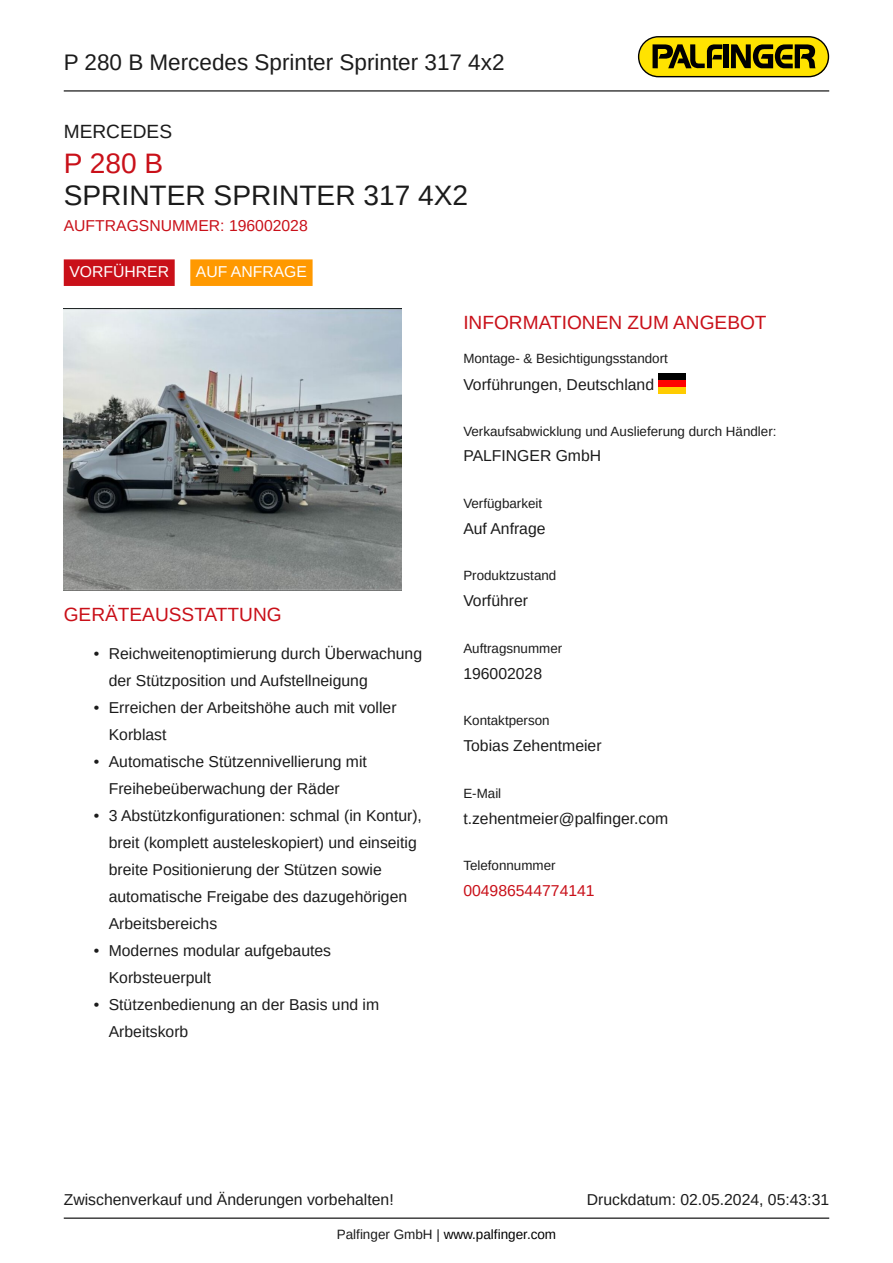
<style>
.page{position:relative;width:893px;height:1263px;background:#fff}
.page>*{position:absolute;margin:0;border:0;box-sizing:border-box;transform-origin:0 0}
.t1{font:28.2px "Arimo";color:#1b1b1b}
.t2{font:28.2px "Arimo";color:#c91019}
.t3{font:22.5px "Arimo";color:#1b1b1b}
.t4{font:19.2px "Arimo";color:#c91019}
.t5{font:19.2px "Arimo";color:#1b1b1b}
.t6{font:15.75px/27px "Arimo";color:#1b1b1b}
.t7{font:15.75px "Arimo";color:#c91019}
.t8{font:15.75px "Arimo";color:#fff}
.t9{font:13.5px "Arimo";color:#000}
.t10{font:13.35px "Arimo";color:#1b1b1b}
.s1{color:#1b1b1b}
</style>
<div class="page">
<hr style="left:64px;top:90px;width:765px;height:1px;background:#000">
<hr style="left:64px;top:1217px;width:765px;height:2px;background:#000">
<svg style="left:638px;top:36px;width:191px;height:41px;background:#a3930b"></svg>
<div style="left:64px;top:259px;width:111px;height:27px;background:#c91019"></div>
<div style="left:190px;top:259px;width:123px;height:27px;background:#f90"></div>
<img style="left:64px;top:309px;width:337px;height:281px">
<div style="left:658px;top:387px;width:27px;height:6px;background:#fc0"></div>
<div style="left:658px;top:373px;width:27px;height:7px;background:#000"></div>
<div style="left:658px;top:380px;width:27px;height:7px;background:#f00"></div>
<h2 class="t3" style="left:64px;top:51px;width:442px">P 280 B Mercedes Sprinter Sprinter 317 4x2</h2>
<p class="t5" style="left:64px;top:122px;width:110px">MERCEDES</p>
<h1 class="t2" style="left:64px;top:149px;width:101px">P 280 B</h1>
<h1 class="t1" style="left:64px;top:182px;width:406px">SPRINTER SPRINTER 317 4X2</h1>
<p class="t7" style="left:64px;top:218px;width:246px">AUFTRAGSNUMMER: 196002028</p>
<p class="t8" style="left:69px;top:264px;width:101px">VORFÜHRER</p>
<p class="t8" style="left:196px;top:264px;width:113px">AUF ANFRAGE</p>
<p class="t4" style="left:64px;top:605px;width:219px">GERÄTEAUSSTATTUNG</p>
<p class="t6" style="left:109px;top:640px;width:315px;text-indent:-15px">• Reichweitenoptimierung durch Überwachung der Stützposition und Aufstellneigung</p>
<p class="t6" style="left:109px;top:694px;width:289px;text-indent:-15px">• Erreichen der Arbeitshöhe auch mit voller<br>Korblast</p>
<p class="t6" style="left:109px;top:748px;width:260px;text-indent:-15px">• Automatische Stützennivellierung mit<br>Freihebeüberwachung der Räder</p>
<p class="t6" style="left:109px;top:802px;width:315px;text-indent:-15px">• 3 Abstützkonfigurationen: schmal (in Kontur), breit (komplett austeleskopiert) und einseitig breite Positionierung der Stützen sowie automatische Freigabe des dazugehörigen Arbeitsbereichs</p>
<p class="t6" style="left:109px;top:937px;width:224px;text-indent:-15px">• Modernes modular aufgebautes<br>Korbsteuerpult</p>
<p class="t6" style="left:109px;top:991px;width:272px;text-indent:-15px">• Stützenbedienung an der Basis und im<br>Arbeitskorb</p>
<p class="t4" style="left:463px;top:313px;width:305px">INFORMATIONEN ZUM ANGEBOT</p>
<p class="t10" style="left:463px;top:352px;width:206px">Montage- &amp; Besichtigungsstandort</p>
<p class="t6" style="left:463px;top:372px;width:192px">Vorführungen, Deutschland</p>
<p class="t10" style="left:463px;top:424px;width:315px">Verkaufsabwicklung und Auslieferung durch Händler:</p>
<p class="t6" style="left:463px;top:443px;width:139px">PALFINGER GmbH</p>
<p class="t10" style="left:463px;top:497px;width:80px">Verfügbarkeit</p>
<p class="t6" style="left:463px;top:515px;width:84px">Auf Anfrage</p>
<p class="t10" style="left:463px;top:569px;width:94px">Produktzustand</p>
<p class="t6" style="left:463px;top:588px;width:66px">Vorführer</p>
<p class="t10" style="left:463px;top:642px;width:100px">Auftragsnummer</p>
<p class="t6" style="left:463px;top:660px;width:80px">196002028</p>
<p class="t10" style="left:463px;top:714px;width:88px">Kontaktperson</p>
<p class="t6" style="left:463px;top:733px;width:140px">Tobias Zehentmeier</p>
<p class="t10" style="left:463px;top:787px;width:39px">E-Mail</p>
<p class="t6" style="left:463px;top:805px;width:206px">t.zehentmeier@palfinger.com</p>
<p class="t10" style="left:463px;top:859px;width:94px">Telefonnummer</p>
<p class="t7" style="left:463px;top:883px;width:133px">004986544774141</p>
<p class="t6" style="left:64px;top:1187px;width:331px">Zwischenverkauf und Änderungen vorbehalten!</p>
<p class="t6" style="left:587px;top:1187px;width:244px">Druckdatum: 02.05.2024, 05:43:31</p>
<p class="t9" style="left:337px;top:1228px;width:221px"><span class="s1">Palfinger GmbH |</span> www.palfinger.com</p>
</div>
